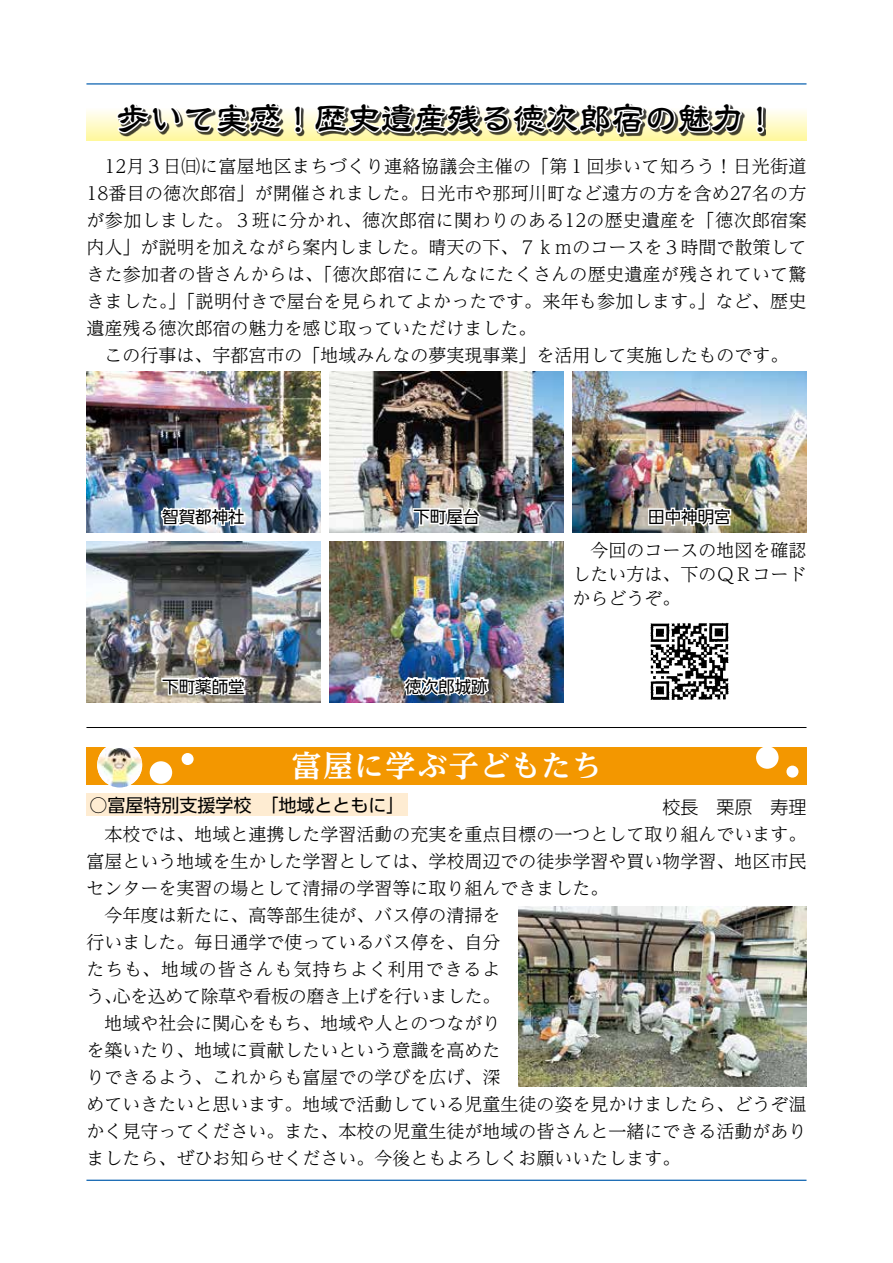
<style>
.page{position:relative;width:893px;height:1263px;background:#fff}
.page>*{position:absolute;margin:0;border:0;box-sizing:border-box;transform-origin:0 0}
.t1{font:500 33px "Reisho 101 Std";color:#000}
.t2{font:700 30px "UD Reimin Pro";letter-spacing:.035em;color:#fff}
.t3{font:300 18px/27px "UD Reimin Pro";color:#000}
.t4{font:18px "UD Shin Go Pro";color:#000}
.t5{font:300 18px "UD Shin Go Pro";color:#000}
.t6{font:16.5px "UD Shin Go Pro";color:#000}
</style>
<div class="page">
<hr style="left:86px;top:1180px;width:720px;height:1px;background:#005bac">
<hr style="left:86px;top:83px;width:720px;height:2px;background:#005bac">
<div style="left:86px;top:747px;width:720px;height:37px;background:#f39700"></div>
<div style="left:97px;top:742px;width:45px;height:45px;background:#fff;border-radius:50%"></div>
<img style="left:97px;top:748px;width:45px;height:39px">
<div style="left:150px;top:761px;width:22px;height:23px;background:#fff;border-radius:50%"></div>
<div style="left:182px;top:753px;width:12px;height:12px;background:#fff;border-radius:50%"></div>
<div style="left:756px;top:746px;width:22px;height:23px;background:#fff;border-radius:50%"></div>
<div style="left:786px;top:766px;width:12px;height:12px;background:#fff;border-radius:50%"></div>
<div style="left:86px;top:793px;width:321px;height:23px;background:#feecd2"></div>
<hr style="left:86px;top:727px;width:720px;height:1px;background:#000">
<img style="left:518px;top:906px;width:288px;height:180px">
<img style="left:87px;top:372px;width:233px;height:160px">
<img style="left:86px;top:541px;width:234px;height:161px">
<img style="left:329px;top:372px;width:234px;height:160px">
<img style="left:329px;top:541px;width:234px;height:161px">
<img style="left:572px;top:372px;width:234px;height:134px">
<img style="left:650px;top:622px;width:79px;height:78px">
<svg style="left:158px;top:506px;width:89px;height:22px"></svg>
<svg style="left:160px;top:675px;width:87px;height:22px"></svg>
<svg style="left:411px;top:505px;width:72px;height:24px"></svg>
<svg style="left:402px;top:675px;width:89px;height:23px"></svg>
<img style="left:572px;top:506px;width:235px;height:27px">
<div style="left:86px;top:96px;width:720px;height:45px;background:linear-gradient(to bottom,#fff,#fff8a0)"></div>
<div style="left:119px;top:104px;width:647px;height:32px;background:#000;opacity:.75"></div>
<svg style="left:115px;top:83px;width:168px;height:58px"></svg>
<svg style="left:292px;top:104px;width:11px;height:31px"></svg>
<svg style="left:312px;top:83px;width:432px;height:58px"></svg>
<svg style="left:754px;top:104px;width:11px;height:31px"></svg>
<h1 class="t1" style="left:116px;top:93px;width:662px">歩いて実感！歴史遺産残る徳次郎宿の魅力！</h1>
<p class="t3" style="left:86px;top:152px;width:722px">　12月３日㈰に富屋地区まちづくり連絡協議会主催の「第１回歩いて知ろう！日光街道18番目の徳次郎宿」が開催されました。日光市や那珂川町など遠方の方を含め27名の方が参加しました。３班に分かれ、徳次郎宿に関わりのある12の歴史遺産を「徳次郎宿案内人」が説明を加えながら案内しました。晴天の下、７ｋｍのコースを３時間で散策してきた参加者の皆さんからは、「徳次郎宿にこんなにたくさんの歴史遺産が残されていて驚きました。」「説明付きで屋台を見られてよかったです。来年も参加します。」など、歴史遺産残る徳次郎宿の魅力を感じ取っていただけました。<br>　この行事は、宇都宮市の「地域みんなの夢実現事業」を活用して実施したものです。</p>
<p class="t6" style="left:162px;top:503px;width:84px">智賀都神社</p>
<p class="t6" style="left:162px;top:673px;width:84px">下町薬師堂</p>
<p class="t6" style="left:413px;top:503px;width:67px">下町屋台</p>
<p class="t6" style="left:405px;top:673px;width:84px">徳次郎城跡</p>
<p class="t6" style="left:648px;top:503px;width:84px">田中神明宮</p>
<p class="t3" style="left:572px;top:538px;width:235px;line-height:24px;text-align:justify">　今回のコースの地図を確認したい方は、下のＱＲコードからどうぞ。</p>
<h2 class="t2" style="left:292px;top:741px;width:312px">富屋に学ぶ子どもたち</h2>
<p class="t4" style="left:89px;top:790px;width:316px">○富屋特別支援学校　「地域とともに」</p>
<p class="t5" style="left:662px;top:792px;width:146px">校長　栗原　寿理</p>
<p class="t3" style="left:86px;top:820px;width:722px">　本校では、地域と連携した学習活動の充実を重点目標の一つとして取り組んでいます。富屋という地域を生かした学習としては、学校周辺での徒歩学習や買い物学習、地区市民センターを実習の場として清掃の学習等に取り組んできました。<br>　今年度は新たに、高等部生徒が、バス停の清掃を<br>行いました。毎日通学で使っているバス停を、自分<br>たちも、地域の皆さんも気持ちよく利用できるよ<br>う、心を込めて除草や看板の磨き上げを行いました。<br>　地域や社会に関心をもち、地域や人とのつながり<br>を築いたり、地域に貢献したいという意識を高めた<br>りできるよう、これからも富屋での学びを広げ、深<br>めていきたいと思います。地域で活動している児童生徒の姿を見かけましたら、どうぞ温かく見守ってください。また、本校の児童生徒が地域の皆さんと一緒にできる活動がありましたら、ぜひお知らせください。今後ともよろしくお願いいたします。</p>
</div>
